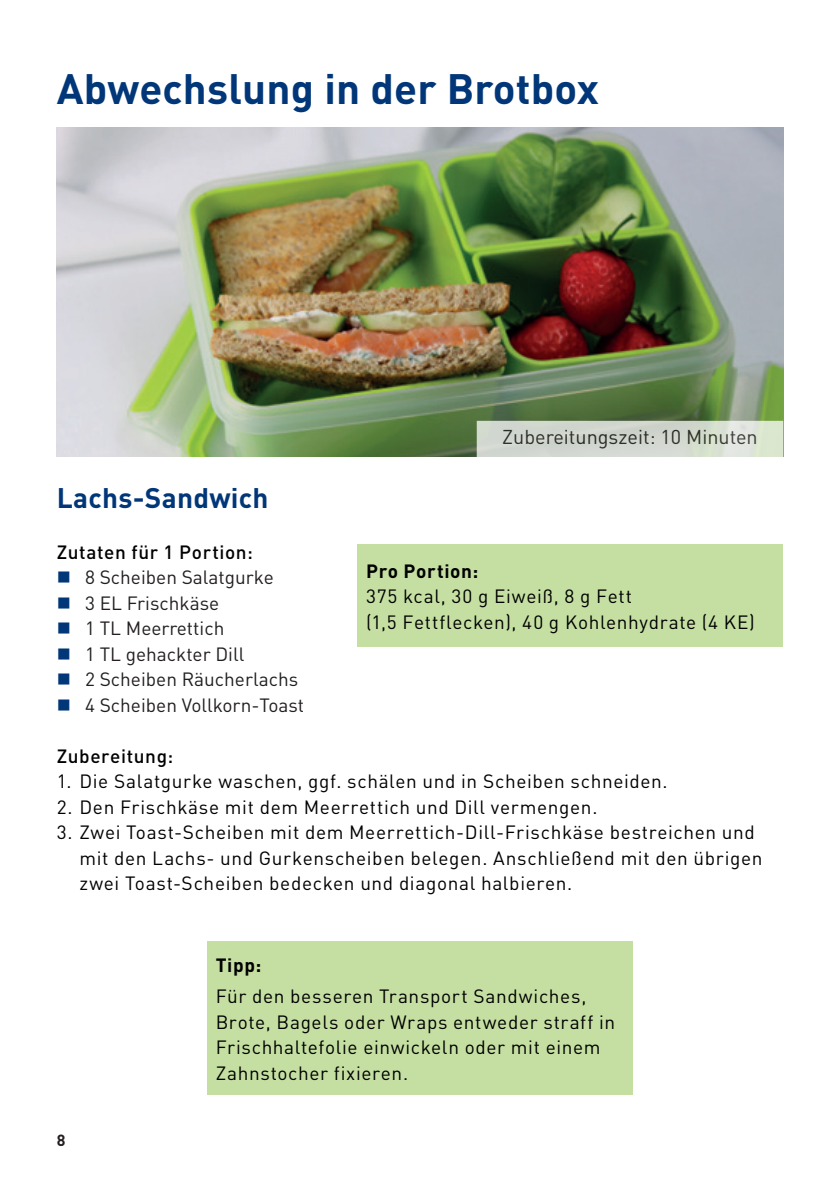
<style>
.page{position:relative;width:840px;height:1191px;background:#fff}
.page>*{position:absolute;margin:0;border:0;box-sizing:border-box;transform-origin:0 0}
._01_Headline{font:700 42px "DIN";letter-spacing:.005em;color:#013778}
._02_Subheadline{font:700 28px "DIN";letter-spacing:.01em;color:#013778}
.t1{font:19.8px "DIN Pro DR Vp";color:#231f20}
.Fliesstext_Kästchen{font:19px/25.6px "DIN";letter-spacing:.035em;color:#000}
.t2{font:19px "DIN Pro DR Vp";color:#231f20}
.Fliesstext_Rezepte{font:500 19px "DIN";letter-spacing:.03em;color:#000}
.Fliesstext_Bold{font:700 19px "DIN";letter-spacing:.035em;color:#000}
.Fliesstext_Kästchen-2{font:700 19px "DIN";color:#000}
.t3{font:700 16px "DIN";color:#231f20}
</style>
<div class="page">
<img style="left:57px;top:128px;width:725px;height:328px">
<svg style="left:479px;top:424px;width:300px;height:31px;background:#d4d9d0"></svg>
<div style="left:476px;top:421px;width:306px;height:37px;border:2px solid #fff"></div>
<div style="left:207px;top:941px;width:425px;height:153px;background:#c4dfa1"></div>
<div style="left:357px;top:544px;width:425px;height:102px;background:#c4dfa1"></div>
<p class="_01_Headline" style="left:57px;top:60px;width:543px">Abwechslung in der Brotbox</p>
<p class="t1" style="left:502px;top:425px;width:257px">Zubereitungszeit: 10 Minuten</p>
<h1 class="_02_Subheadline" style="left:57px;top:479px;width:213px">Lachs-Sandwich</h1>
<p class="Fliesstext_Rezepte" style="left:57px;top:539px;width:197px">Zutaten für 1 Portion:</p>
<p class="t2" style="left:85px;top:565px;width:190px">8 Scheiben Salatgurke</p>
<p class="t2" style="left:85px;top:591px;width:136px">3 EL Frischkäse</p>
<p class="t2" style="left:85px;top:616px;width:141px">1 TL Meerrettich</p>
<p class="t2" style="left:85px;top:642px;width:161px">1 TL gehackter Dill</p>
<p class="t2" style="left:85px;top:667px;width:214px">2 Scheiben Räucherlachs</p>
<p class="t2" style="left:85px;top:693px;width:220px">4 Scheiben Vollkorn-Toast</p>
<p class="Fliesstext_Rezepte" style="left:57px;top:743px;width:118px">Zubereitung:</p>
<p class="Fliesstext_Kästchen" style="left:57px;top:768px;width:612px">1. Die Salatgurke waschen, ggf. schälen und in Scheiben schneiden.</p>
<p class="Fliesstext_Kästchen" style="left:57px;top:793px;width:542px">2. Den Frischkäse mit dem Meerrettich und Dill vermengen.</p>
<p class="Fliesstext_Kästchen" style="left:79px;top:819px;width:684px;text-indent:-23px">3. Zwei Toast-Scheiben mit dem Meerrettich-Dill-Frischkäse bestreichen und mit den Lachs- und Gurkenscheiben belegen. Anschließend mit den übrigen zwei Toast-Scheiben bedecken und diagonal halbieren.</p>
<p class="Fliesstext_Bold" style="left:366px;top:558px;width:114px">Pro Portion:</p>
<p class="Fliesstext_Kästchen" style="left:366px;top:583px;width:390px">375 kcal, 30 g Eiweiß, 8 g Fett<br>(1,5 Fettflecken), 40 g Kohlenhydrate (4 KE)</p>
<p class="t3" style="left:57px;top:1129px;width:10px">8</p>
<p class="Fliesstext_Kästchen-2" style="left:215px;top:952px;width:47px">Tipp:</p>
<p class="Fliesstext_Kästchen" style="left:215px;top:982px;width:400px">Für den besseren Transport Sandwiches, Brote, Bagels oder Wraps entweder straff in Frischhaltefolie einwickeln oder mit einem Zahnstocher fixieren.</p>
</div>
